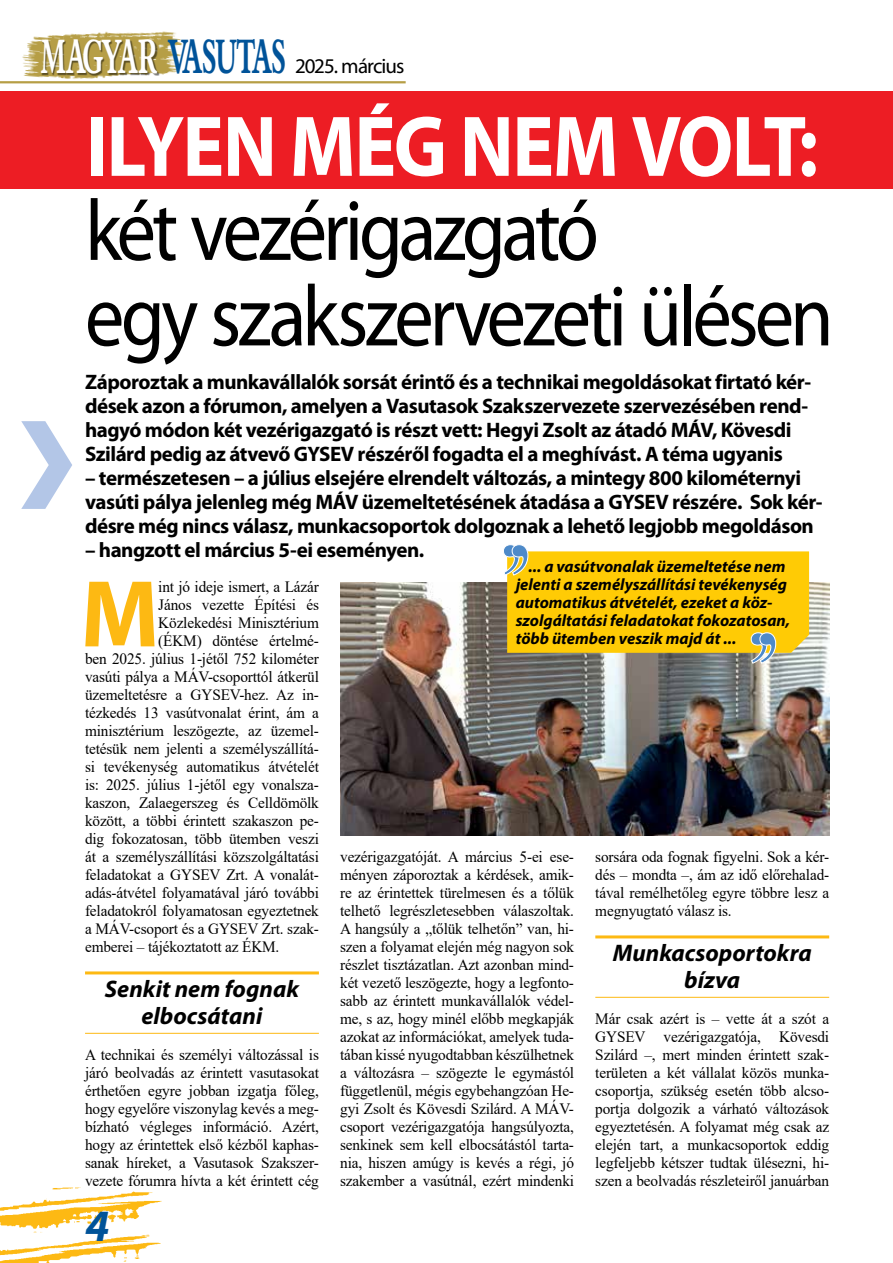
<style>
.page{position:relative;width:893px;height:1263px;background:#fff}
.page>*{position:absolute;margin:0;border:0;box-sizing:border-box;transform-origin:0 0}
.t1{font:700 95.85px "Myriad Pro";color:#fdb913}
.t2{font:87px/85.5px "Myriad Pro";letter-spacing:-.05em;color:#000;scale:.9 1}
.t3{font:700 87px "Myriad Pro";letter-spacing:-.02em;color:#fff;scale:.9 1}
.t4{font:700 49.8px "Aldine 401 PFL";letter-spacing:-.04em;color:#005399;scale:.52 1}
.t5{font:italic 700 45px "Myriad Pro";color:#005399}
.t6{font:italic 700 24px/27px "Myriad Pro";color:#000;text-align:center}
.t7{font:700 21px/24px "Myriad Pro";letter-spacing:-.025em;color:#000}
.t8{font:21px "Myriad Pro";letter-spacing:-.045em;color:#000}
.t9{font:italic 700 16.5px/18px "Myriad Pro";color:#000}
.t10{font:15.75px/18px "Times New Roman";letter-spacing:-.01em;color:#000;text-align:justify}
.s1{color:#fff}
</style>
<div class="page">
<img style="left:0;top:1187px;width:162px;height:76px">
<img style="left:16px;top:31px;width:172px;height:53px">
<hr style="left:0;top:81px;width:406px;height:2px;background:#b69e45">
<div style="left:41px;top:40px;width:118px;height:36px;background:#000;opacity:.5"></div>
<div style="left:0;top:91px;width:893px;height:98px;background:#ed1d24"></div>
<hr style="left:85px;top:971px;width:234px;height:3px;background:#fdb913">
<hr style="left:85px;top:1033px;width:234px;height:1px;background:#fdb913">
<hr style="left:595px;top:935px;width:234px;height:3px;background:#fdb913">
<hr style="left:595px;top:997px;width:234px;height:1px;background:#fdb913">
<svg style="left:21px;top:421px;width:51px;height:88px"></svg>
<img style="left:340px;top:583px;width:489px;height:253px">
<svg style="left:503px;top:544px;width:306px;height:120px;background:#eec528"></svg>
<h3 class="t4" style="left:41px;top:26px;width:472px"><span class="s1">MAGYAR</span> VASUTAS</h3>
<h3 class="t8" style="left:295px;top:53px;width:111px">2025. március</h3>
<h2 class="t3" style="left:86px;top:90px;width:815px">ILYEN MÉG NEM VOLT:</h2>
<h2 class="t2" style="left:85px;top:187px;width:833px">két vezérigazgató<br>egy szakszervezeti ülésen</h2>
<p class="t7" style="left:85px;top:369px;width:728px">Záporoztak a munkavállalók sorsát érintő és a technikai megoldásokat firtató kér&shy;dések azon a fórumon, amelyen a Vasutasok Szakszervezete szervezésében rend&shy;hagyó módon két vezérigazgató is részt vett: Hegyi Zsolt az átadó MÁV, Kövesdi Szilárd pedig az átvevő GYSEV részéről fogadta el a meghívást. A téma ugyanis</p>
<p class="t7" style="left:85px;top:465px;width:739px">– természetesen – a július elsejére elrendelt változás, a mintegy 800 kilométernyi vasúti pálya jelenleg még MÁV üzemeltetésének átadása a GYSEV részére. Sok kér&shy;désre még nincs válasz, munkacsoportok dolgoznak a lehető legjobb megoldáson</p>
<h3 class="t7" style="left:85px;top:537px;width:341px">– hangzott el március 5-ei eseményen.</h3>
<p class="t9" style="left:516px;top:557px;width:276px;text-indent:13px">... a vasútvonalak üzemeltetése nem jelenti a személyszállítási tevékenység automatikus átvételét, ezeket a köz&shy;szolgáltatási feladatokat fokozatosan, több ütemben veszik majd át ...</p>
<h1 class="t1" style="left:81px;top:552px;width:80px">M</h1>
<p class="t10" style="left:158px;top:578px;width:162px">int jó ideje ismert, a Lázár</p>
<p class="t10" style="left:158px;top:596px;width:162px">János vezette Építési és</p>
<p class="t10" style="left:158px;top:614px;width:162px">Közlekedési Minisztérium</p>
<p class="t10" style="left:158px;top:632px;width:162px">(ÉKM) döntése értelmé-</p>
<p class="t10" style="left:85px;top:650px;width:235px">ben 2025. július 1-jétől 752 kilométer</p>
<p class="t10" style="left:85px;top:668px;width:235px">vasúti pálya a MÁV-csoporttól átkerül</p>
<p class="t10" style="left:85px;top:686px;width:235px">üzemeltetésre a GYSEV-hez. Az in-</p>
<p class="t10" style="left:85px;top:704px;width:235px">tézkedés 13 vasútvonalat érint, ám a</p>
<p class="t10" style="left:85px;top:722px;width:235px">minisztérium leszögezte, az üzemel-</p>
<p class="t10" style="left:85px;top:740px;width:235px">tetésük nem jelenti a személyszállítá-</p>
<p class="t10" style="left:85px;top:758px;width:235px">si tevékenység automatikus átvételét</p>
<p class="t10" style="left:85px;top:776px;width:235px">is: 2025. július 1-jétől egy vonalsza-</p>
<p class="t10" style="left:85px;top:794px;width:235px">kaszon, Zalaegerszeg és Celldömölk</p>
<p class="t10" style="left:85px;top:812px;width:235px">között, a többi érintett szakaszon pe-</p>
<p class="t10" style="left:85px;top:830px;width:235px">dig fokozatosan, több ütemben veszi</p>
<p class="t10" style="left:85px;top:848px;width:235px">át a személyszállítási közszolgáltatási</p>
<p class="t10" style="left:85px;top:866px;width:235px">feladatokat a GYSEV Zrt. A vonalát-</p>
<p class="t10" style="left:85px;top:884px;width:235px">adás-átvétel folyamatával járó további</p>
<p class="t10" style="left:85px;top:902px;width:235px">feladatokról folyamatosan egyeztetnek</p>
<p class="t10" style="left:85px;top:920px;width:235px">a MÁV-csoport és a GYSEV Zrt. szak-</p>
<p class="t10" style="left:85px;top:938px;width:196px">emberei – tájékoztatott az ÉKM.</p>
<h3 class="t6" style="left:105px;top:975px;width:196px">Senkit nem fognak elbocsátani</h3>
<p class="t10" style="left:85px;top:1046px;width:235px">A technikai és személyi változással is járó beolvadás az érintett vasutasokat érthetően egyre jobban izgatja főleg, hogy egyelőre viszonylag kevés a meg&shy;bízható végleges információ. Azért, hogy az érintettek első kézből kaphas&shy;sanak híreket, a Vasutasok Szakszer&shy;vezete fórumra hívta a két érintett cég</p>
<p class="t10" style="left:340px;top:848px;width:235px">vezérigazgatóját. A március 5-ei ese&shy;ményen záporoztak a kérdések, amik&shy;re az érintettek türelmesen és a tőlük telhető legrészletesebben válaszoltak.<br>A hangsúly a „tőlük telhetőn” van, hi&shy;szen a folyamat elején még nagyon sok részlet tisztázatlan. Azt azonban mind&shy;két vezető leszögezte, hogy a legfonto&shy;sabb az érintett munkavállalók védel&shy;me, s az, hogy minél előbb megkapják azokat az információkat, amelyek tuda&shy;tában kissé nyugodtabban készülhetnek a változásra – szögezte le egymástól függetlenül, mégis egybehangzóan He&shy;gyi Zsolt és Kövesdi Szilárd. A MÁV&shy;csoport vezérigazgatója hangsúlyozta, senkinek sem kell elbocsátástól tarta&shy;nia, hiszen amúgy is kevés a régi, jó szakember a vasútnál, ezért mindenki</p>
<p class="t10" style="left:595px;top:848px;width:235px">sorsára oda fognak figyelni. Sok a kér&shy;dés – mondta –, ám az idő előrehalad&shy;tával remélhetőleg egyre többre lesz a megnyugtató válasz is.</p>
<h3 class="t6" style="left:613px;top:939px;width:200px">Munkacsoportokra bízva</h3>
<p class="t10" style="left:595px;top:1010px;width:235px">Már csak azért is – vette át a szót a GYSEV vezérigazgatója, Kövesdi Szilárd –, mert minden érintett szak&shy;területen a két vállalat közös munka&shy;csoportja, szükség esetén több alcso&shy;portja dolgozik a várható változások egyeztetésén. A folyamat még csak az elején tart, a munkacsoportok eddig legfeljebb kétszer tudtak ülésezni, hi&shy;szen a beolvadás részleteiről januárban</p>
<h3 class="t5" style="left:85px;top:1197px;width:26px">4</h3>
</div>
